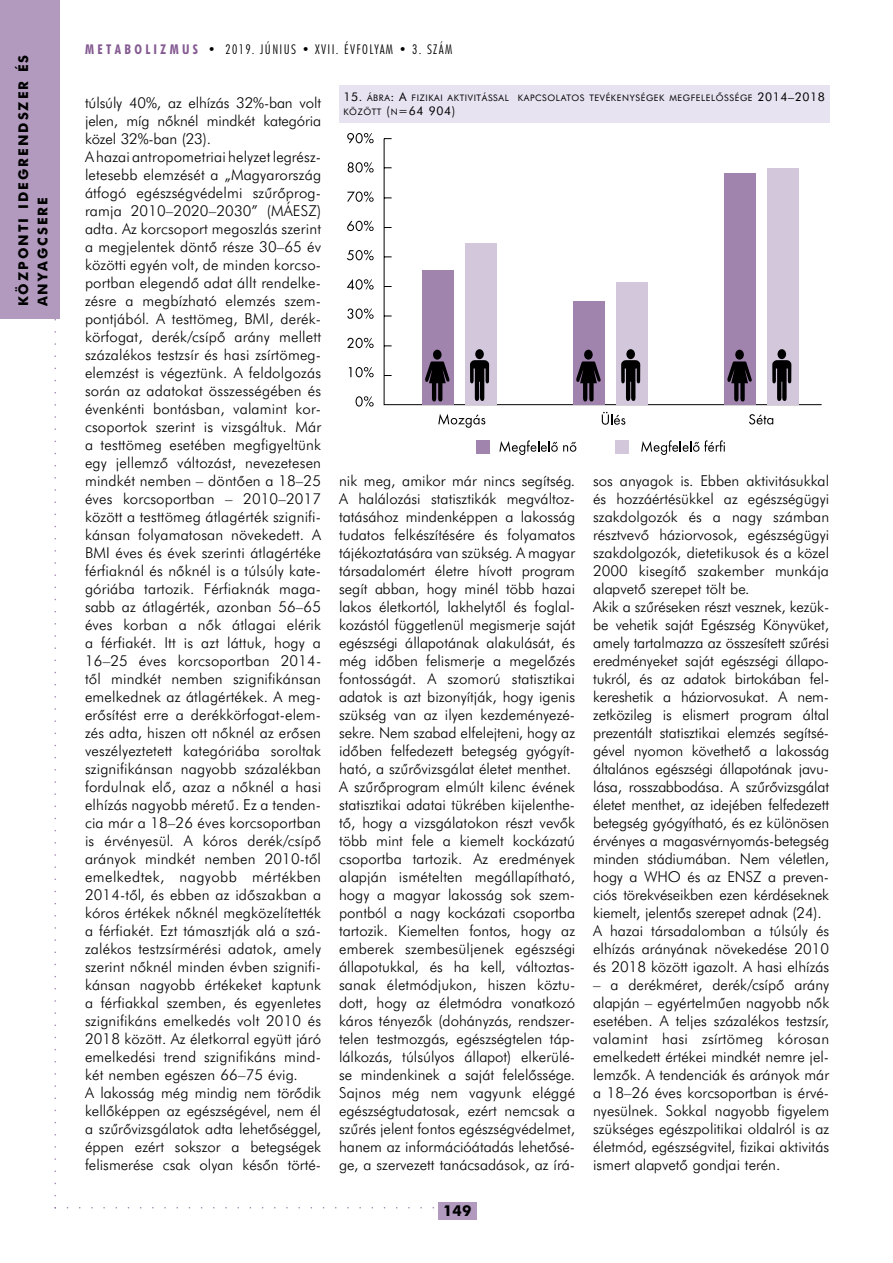
<style>
.page{position:relative;width:893px;height:1263px;background:#fff}
.page>*{position:absolute;margin:0;border:0;box-sizing:border-box;transform-origin:0 0}
.t1{font:15px/18px "Futura Lt PFL";color:#000}
.t2{font:700 15px "Futura Md PFL";color:#000}
.t3{font:13.5px "Futura Lt Cn PFL";letter-spacing:.1em;color:#000}
.t4{font:700 13.5px/19.4px "Futura Md PFL";letter-spacing:.15em;color:#000}
.t5{font:12px "Futura Bk PFL";color:#000}
.t6{font:9px "Futura Bk PFL";letter-spacing:.065em;color:#000}
.s1{font-family:"Futura Cn PFL";font-weight:700;color:#855b92}
.s2{font-style:inherit}
.s3{font-size:12px}
.s4{font-size:9px}
</style>
<div class="page">
<div style="left:0;top:0;width:60px;height:318px;background:#b19abe"></div>
<div style="left:438px;top:1202px;width:38px;height:17px;background:#b19abe"></div>
<svg style="left:384px;top:138px;width:438px;height:267px"></svg>
<div style="left:422px;top:270px;width:31px;height:134px;background:#a184ae"></div>
<div style="left:465px;top:243px;width:32px;height:161px;background:#d2c7db"></div>
<div style="left:573px;top:301px;width:31px;height:103px;background:#a184ae"></div>
<div style="left:616px;top:282px;width:32px;height:122px;background:#d2c7db"></div>
<div style="left:626px;top:349px;width:9px;height:10px;background:#000;border-radius:50%"></div>
<div style="left:584px;top:350px;width:9px;height:10px;background:#000;border-radius:50%"></div>
<svg style="left:621px;top:360px;width:19px;height:41px"></svg>
<svg style="left:576px;top:361px;width:25px;height:40px"></svg>
<div style="left:724px;top:173px;width:32px;height:231px;background:#a184ae"></div>
<div style="left:768px;top:168px;width:31px;height:236px;background:#d2c7db"></div>
<div style="left:777px;top:349px;width:9px;height:10px;background:#000;border-radius:50%"></div>
<div style="left:735px;top:350px;width:9px;height:10px;background:#000;border-radius:50%"></div>
<svg style="left:772px;top:360px;width:20px;height:41px"></svg>
<svg style="left:727px;top:361px;width:25px;height:40px"></svg>
<div style="left:615px;top:440px;width:14px;height:14px;background:#d2c7db"></div>
<svg style="left:499px;top:440px;width:77px;height:15px"></svg>
<svg style="left:641px;top:440px;width:84px;height:15px"></svg>
<svg style="left:602px;top:412px;width:23px;height:13px"></svg>
<svg style="left:749px;top:414px;width:24px;height:10px"></svg>
<svg style="left:347px;top:133px;width:27px;height:10px"></svg>
<svg style="left:348px;top:162px;width:26px;height:11px"></svg>
<svg style="left:347px;top:191px;width:27px;height:11px"></svg>
<svg style="left:347px;top:221px;width:27px;height:10px"></svg>
<svg style="left:347px;top:250px;width:27px;height:10px"></svg>
<svg style="left:54px;top:279px;width:435px;height:935px"></svg>
<div style="left:339px;top:85px;width:490px;height:37px;background:#e7e3f1"></div>
<p class="t4" style="left:14px;top:306px;width:253px;rotate:-90deg">KÖZPONTI IDEGRENDSZER ÉS<br>ANYAGCSERE</p>
<p class="t3" style="left:85px;top:41px;width:369px"><span class="s1">M E T A B O L I Z M U S</span> • 2019. <span class="s2">JÚNIUS</span> • XVII. ÉVFOLYAM • 3. SZÁM</p>
<p class="t1" style="left:85px;top:94px;width:238px">túlsúly 40%, az elhízás 32%-ban volt jelen, míg nőknél mindkét kategória közel 32%-ban (23).<br>A hazai antropometriai helyzet legrész&shy;letesebb elemzését a „Magyarország átfogó egészségvédelmi szűrőprog&shy;ramja 2010–2020–2030” (MÁESZ) adta. Az korcsoport megoszlás szerint a megjelentek döntő része 30–65 év közötti egyén volt, de minden korcso&shy;portban elegendő adat állt rendelke&shy;zésre a megbízható elemzés szem&shy;pontjából. A testtömeg, BMI, derék&shy;körfogat, derék/csípő arány mellett százalékos testzsír és hasi zsírtömeg&shy;elemzést is végeztünk. A feldolgozás során az adatokat összességében és évenkénti bontásban, valamint kor&shy;csoportok szerint is vizsgáltuk. Már a testtömeg esetében megfigyeltünk egy jellemző változást, nevezetesen mindkét nemben – döntően a 18–25 éves korcsoportban – 2010–2017 között a testtömeg átlagérték szignifi&shy;kánsan folyamatosan növekedett. A BMI éves és évek szerinti átlagértéke férfiaknál és nőknél is a túlsúly kate&shy;góriába tartozik. Férfiaknák maga&shy;sabb az átlagérték, azonban 56–65 éves korban a nők átlagai elérik a férfiakét. Itt is azt láttuk, hogy a 16–25 éves korcsoportban 2014- től mindkét nemben szignifikánsan emelkednek az átlagértékek. A meg&shy;erősítést erre a derékkörfogat-elem&shy;zés adta, hiszen ott nőknél az erősen veszélyeztetett kategóriába soroltak szignifikánsan nagyobb százalékban fordulnak elő, azaz a nőknél a hasi elhízás nagyobb méretű. Ez a tenden&shy;cia már a 18–26 éves korcsoportban is érvényesül. A kóros derék/csípő arányok mindkét nemben 2010-től emelkedtek, nagyobb mértékben 2014-től, és ebben az időszakban a kóros értékek nőknél megközelítették a férfiakét. Ezt támasztják alá a szá&shy;zalékos testzsírmérési adatok, amely szerint nőknél minden évben szignifi&shy;kánsan nagyobb értékeket kaptunk a férfiakkal szemben, és egyenletes szignifikáns emelkedés volt 2010 és 2018 között. Az életkorral együtt járó emelkedési trend szignifikáns mind&shy;két nemben egészen 66–75 évig.<br>A lakosság még mindig nem törődik kellőképpen az egészségével, nem él a szűrővizsgálatok adta lehetőséggel, éppen ezért sokszor a betegségek felismerése csak olyan későn törté-</p>
<p class="t6" style="left:343px;top:92px;width:483px"><span class="s3">15.</span> ÁBRA<span class="s3">: A</span> FIZIKAI AKTIVITÁSSAL KAPCSOLATOS TEVÉKENYSÉGEK MEGFELELŐSSÉGE <span class="s3">2014–2018</span></p>
<p class="t5" style="left:343px;top:104px;width:113px"><span class="s4">KÖZÖTT</span> (<span class="s4">N</span>=64 904)</p>
<p class="t1" style="left:339px;top:472px;width:238px">nik meg, amikor már nincs segítség.<br>A halálozási statisztikák megváltoz&shy;tatásához mindenképpen a lakosság tudatos felkészítésére és folyamatos tájékoztatására van szükség. A magyar társadalomért életre hívott program segít abban, hogy minél több hazai lakos életkortól, lakhelytől és foglal&shy;kozástól függetlenül megismerje saját egészségi állapotának alakulását, és még időben felismerje a megelőzés fontosságát. A szomorú statisztikai adatok is azt bizonyítják, hogy igenis szükség van az ilyen kezdeményezé&shy;sekre. Nem szabad elfelejteni, hogy az időben felfedezett betegség gyógyít&shy;ható, a szűrővizsgálat életet menthet.<br>A szűrőprogram elmúlt kilenc évének statisztikai adatai tükrében kijelenthe&shy;tő, hogy a vizsgálatokon részt vevők több mint fele a kiemelt kockázatú csoportba tartozik. Az eredmények alapján ismételten megállapítható, hogy a magyar lakosság sok szem&shy;pontból a nagy kockázati csoportba tartozik. Kiemelten fontos, hogy az emberek szembesüljenek egészségi állapotukkal, és ha kell, változtas&shy;sanak életmódjukon, hiszen köztu&shy;dott, hogy az életmódra vonatkozó káros tényezők (dohányzás, rendszer&shy;telen testmozgás, egészségtelen táp&shy;lálkozás, túlsúlyos állapot) elkerülé&shy;se mindenkinek a saját felelőssége.<br>Sajnos még nem vagyunk eléggé egészségtudatosak, ezért nemcsak a szűrés jelent fontos egészségvédelmet, hanem az információátadás lehetősé&shy;ge, a szervezett tanácsadások, az írá-</p>
<p class="t1" style="left:593px;top:472px;width:238px">sos anyagok is. Ebben aktivitásukkal és hozzáértésükkel az egészségügyi szakdolgozók és a nagy számban résztvevő háziorvosok, egészségügyi szakdolgozók, dietetikusok és a közel 2000 kisegítő szakember munkája alapvető szerepet tölt be.<br>Akik a szűréseken részt vesznek, kezük&shy;be vehetik saját Egészség Könyvüket, amely tartalmazza az összesített szűrési eredményeket saját egészségi állapo&shy;tukról, és az adatok birtokában fel&shy;kereshetik a háziorvosukat. A nem&shy;zetközileg is elismert program által prezentált statisztikai elemzés segítsé&shy;gével nyomon követhető a lakosság általános egészségi állapotának javu&shy;lása, rosszabbodása. A szűrővizsgálat életet menthet, az idejében felfedezett betegség gyógyítható, és ez különösen érvényes a magasvérnyomás-betegség minden stádiumában. Nem véletlen, hogy a WHO és az ENSZ a preven&shy;ciós törekvéseikben ezen kérdéseknek kiemelt, jelentős szerepet adnak (24).<br>A hazai társadalomban a túlsúly és elhízás arányának növekedése 2010 és 2018 között igazolt. A hasi elhízás</p>
<p class="t1" style="left:593px;top:976px;width:238px;text-align:justify">– a derékméret, derék/csípő arány alapján – egyértelműen nagyobb nők esetében. A teljes százalékos testzsír, valamint hasi zsírtömeg kórosan emelkedett értékei mindkét nemre jel&shy;lemzők. A tendenciák és arányok már a 18–26 éves korcsoportban is érvé&shy;nyesülnek. Sokkal nagyobb figyelem szükséges egészpolitikai oldalról is az életmód, egészségvitel, fizikai aktivitás ismert alapvető gondjai terén.</p>
<p class="t2" style="left:443px;top:1201px;width:30px">149</p>
</div>
